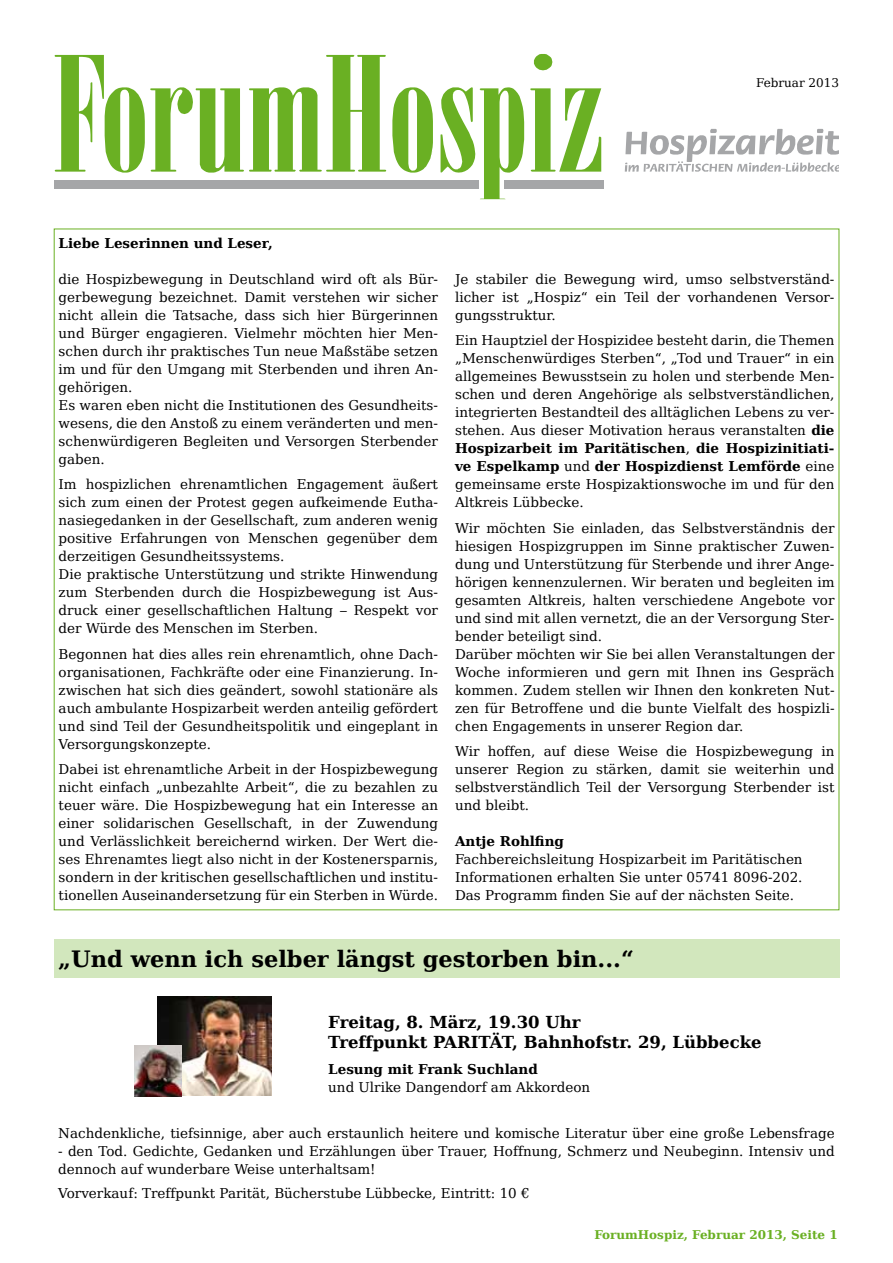
<style>
.page{position:relative;width:893px;height:1263px;background:#fff}
.page>*{position:absolute;margin:0;border:0;box-sizing:border-box;transform-origin:0 0}
.t1{font:700 22.5px "Bitstream Vera Serif";color:#000}
.t2{font:700 16.5px/19.8px "Bitstream Vera Serif";color:#000}
.t3{font:13.5px/18px "Bitstream Vera Serif";color:#000;text-align:justify}
.t4{font:700 13.5px "Bitstream Vera Serif";color:#000}
.t5{font:700 12px "Bitstream Vera Serif";color:#6ab023}
.t6{font:12px "Bitstream Vera Serif";color:#000}
.s1{font-weight:700}
</style>
<div class="page">
<svg style="left:625px;top:129px;width:214px;height:43px"></svg>
<div style="left:54px;top:181px;width:549px;height:8px;background:#a5a6a8"></div>
<svg style="left:55px;top:55px;width:331px;height:118px"></svg>
<svg style="left:392px;top:87px;width:41px;height:86px"></svg>
<svg style="left:441px;top:87px;width:83px;height:112px"></svg>
<svg style="left:530px;top:54px;width:71px;height:118px"></svg>
<div style="left:54px;top:939px;width:785px;height:39px;background:#d2e7bd"></div>
<img style="left:158px;top:996px;width:113px;height:99px">
<img style="left:134px;top:1046px;width:47px;height:51px">
<p class="t6" style="left:756px;top:76px;width:85px">Februar 2013</p>
<p class="t4" style="left:59px;top:235px;width:216px">Liebe Leserinnen und Leser,</p>
<p class="t3" style="left:59px;top:270px;width:381px;text-align:left">die Hospizbewegung in Deutschland wird oft als Bür&shy;gerbewegung bezeichnet. Damit verstehen wir sicher nicht allein die Tatsache, dass sich hier Bürgerinnen und Bürger engagieren. Vielmehr möchten hier Men&shy;schen durch ihr praktisches Tun neue Maßstäbe setzen im und für den Umgang mit Sterbenden und ihren An&shy;gehörigen.<br>Es waren eben nicht die Institutionen des Gesundheits&shy;wesens, die den Anstoß zu einem veränderten und men&shy;schenwürdigeren Begleiten und Versorgen Sterbender gaben.</p>
<p class="t3" style="left:59px;top:476px;width:381px;text-align:left">Im hospizlichen ehrenamtlichen Engagement äußert sich zum einen der Protest gegen aufkeimende Eutha&shy;nasiegedanken in der Gesellschaft, zum anderen wenig positive Erfahrungen von Menschen gegenüber dem derzeitigen Gesundheitssystems.<br>Die praktische Unterstützung und strikte Hinwendung zum Sterbenden durch die Hospizbewegung ist Aus&shy;druck einer gesellschaftlichen Haltung – Respekt vor der Würde des Menschen im Sterben.</p>
<p class="t3" style="left:59px;top:645px;width:381px">Begonnen hat dies alles rein ehrenamtlich, ohne Dach&shy;organisationen, Fachkräfte oder eine Finanzierung. In&shy;zwischen hat sich dies geändert, sowohl stationäre als auch ambulante Hospizarbeit werden anteilig gefördert und sind Teil der Gesundheitspolitik und eingeplant in Versorgungskonzepte.</p>
<p class="t3" style="left:59px;top:761px;width:381px">Dabei ist ehrenamtliche Arbeit in der Hospizbewegung nicht einfach „unbezahlte Arbeit“, die zu bezahlen zu teuer wäre. Die Hospizbewegung hat ein Interesse an einer solidarischen Gesellschaft, in der Zuwendung und Verlässlichkeit bereichernd wirken. Der Wert die&shy;ses Ehrenamtes liegt also nicht in der Kostenersparnis, sondern in der kritischen gesellschaftlichen und institu&shy;tionellen Auseinandersetzung für ein Sterben in Würde.</p>
<p class="t3" style="left:455px;top:270px;width:381px">Je stabiler die Bewegung wird, umso selbstverständ&shy;licher ist „Hospiz“ ein Teil der vorhandenen Versor&shy;gungsstruktur.</p>
<p class="t3" style="left:455px;top:332px;width:381px">Ein Hauptziel der Hospizidee besteht darin, die Themen „Menschenwürdiges Sterben“, „Tod und Trauer“ in ein allgemeines Bewusstsein zu holen und sterbende Men&shy;schen und deren Angehörige als selbstverständlichen, integrierten Bestandteil des alltäglichen Lebens zu ver&shy;stehen. Aus dieser Motivation heraus veranstalten <span class="s1">die Hospizarbeit im Paritätischen</span>, <span class="s1">die Hospizinitiati&shy;ve Espelkamp</span> und <span class="s1">der Hospizdienst Lemförde</span> eine gemeinsame erste Hospizaktionswoche im und für den Altkreis Lübbecke.</p>
<p class="t3" style="left:455px;top:519px;width:381px;text-align:left">Wir möchten Sie einladen, das Selbstverständnis der hiesigen Hospizgruppen im Sinne praktischer Zuwen&shy;dung und Unterstützung für Sterbende und ihrer Ange&shy;hörigen kennenzulernen. Wir beraten und begleiten im gesamten Altkreis, halten verschiedene Angebote vor und sind mit allen vernetzt, die an der Versorgung Ster&shy;bender beteiligt sind.<br>Darüber möchten wir Sie bei allen Veranstaltungen der Woche informieren und gern mit Ihnen ins Gespräch kommen. Zudem stellen wir Ihnen den konkreten Nut&shy;zen für Betroffene und die bunte Vielfalt des hospizli&shy;chen Engagements in unserer Region dar.</p>
<p class="t3" style="left:455px;top:742px;width:381px">Wir hoffen, auf diese Weise die Hospizbewegung in unserer Region zu stärken, damit sie weiterhin und selbstverständlich Teil der Versorgung Sterbender ist und bleibt.</p>
<p class="t4" style="left:455px;top:833px;width:110px">Antje Rohlfing</p>
<p class="t3" style="left:455px;top:850px;width:349px">Fachbereichsleitung Hospizarbeit im Paritätischen Informationen erhalten Sie unter 05741 8096-202.<br>Das Programm finden Sie auf der nächsten Seite.</p>
<h1 class="t1" style="left:58px;top:946px;width:577px">„Und wenn ich selber längst gestorben bin...“</h1>
<p class="t2" style="left:328px;top:1012px;width:435px">Freitag, 8. März, 19.30 Uhr<br>Treffpunkt PARITÄT, Bahnhofstr. 29, Lübbecke</p>
<p class="t4" style="left:328px;top:1061px;width:211px">Lesung mit Frank Suchland</p>
<p class="t3" style="left:328px;top:1078px;width:263px">und Ulrike Dangendorf am Akkordeon</p>
<p class="t3" style="left:58px;top:1124px;width:778px">Nachdenkliche, tiefsinnige, aber auch erstaunlich heitere und komische Literatur über eine große Lebensfrage</p>
<p class="t3" style="left:58px;top:1142px;width:778px">- den Tod. Gedichte, Gedanken und Erzählungen über Trauer, Hoffnung, Schmerz und Neubeginn. Intensiv und dennoch auf wunderbare Weise unterhaltsam!</p>
<p class="t3" style="left:58px;top:1184px;width:473px">Vorverkauf: Treffpunkt Parität, Bücherstube Lübbecke, Eintritt: 10 €</p>
<p class="t5" style="left:594px;top:1228px;width:245px">ForumHospiz, Februar 2013, Seite 1</p>
</div>
